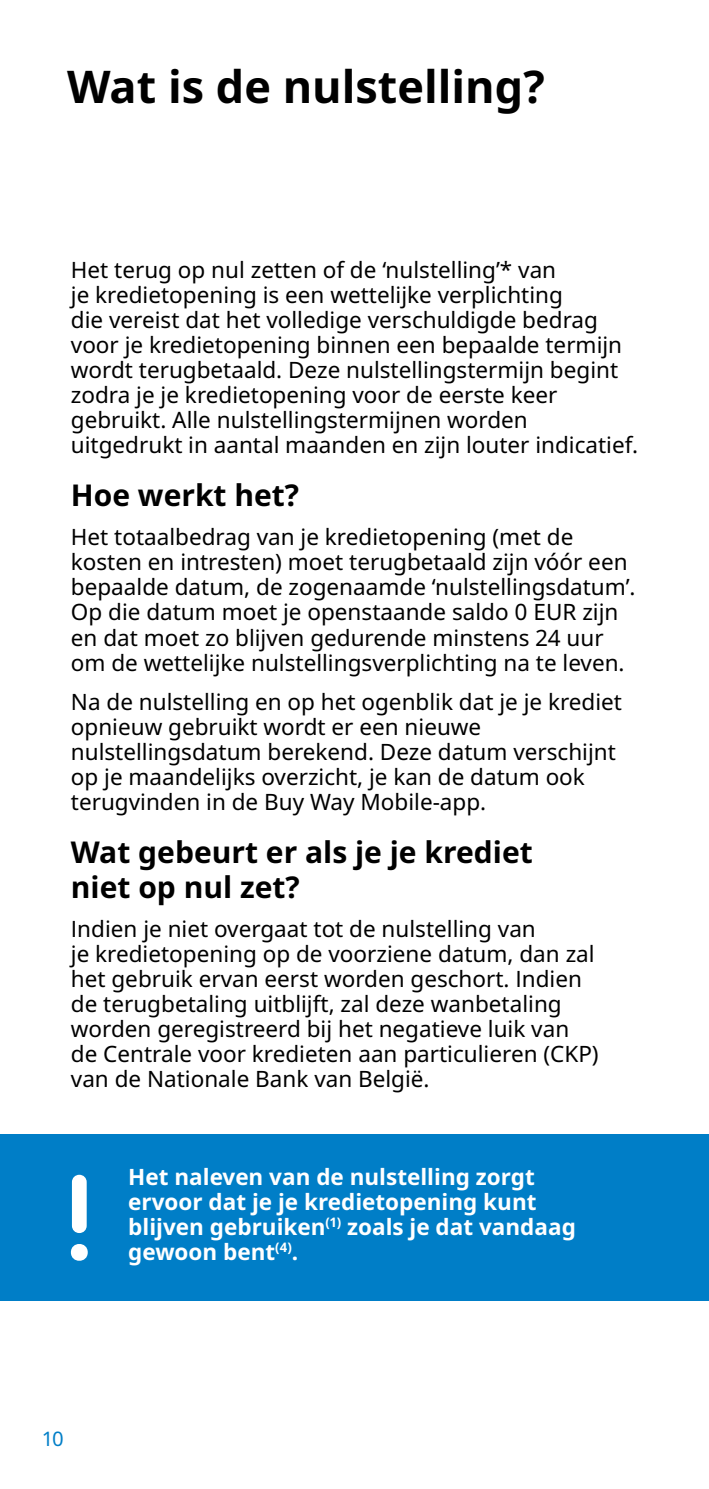
<style>
.page{position:relative;width:709px;height:1489px;background:#fff}
.page>*{position:absolute;margin:0;border:0;box-sizing:border-box;transform-origin:0 0}
.t1{font:700 45px "Noto IKEA Latin";color:#000}
.t2{font:700 30px/35px "Noto IKEA Latin";color:#000}
.t3{font:22.5px/25px "Noto IKEA Latin";color:#000}
.t4{font:700 22.5px/25px "Noto IKEA Latin";color:#fff}
.t5{font:20px "Noto IKEA Latin";color:#007ec7}
</style>
<div class="page">
<div style="left:0;top:1134px;width:709px;height:166px;background:#007ec7"></div>
<div style="left:72px;top:1174px;width:15px;height:58px;background:#fff;border-radius:7px"></div>
<svg style="left:71px;top:1244px;width:17px;height:17px"></svg>
<h1 class="t1" style="left:67px;top:55px;width:479px">Wat is de nulstelling?</h1>
<p class="t3" style="left:71px;top:257px;width:568px">Het terug op nul zetten of de ‘nulstelling’* van<br>je kredietopening is een wettelijke verplichting<br>die vereist dat het volledige verschuldigde bedrag voor je kredietopening binnen een bepaalde termijn wordt terugbetaald. Deze nulstellingstermijn begint zodra je je kredietopening voor de eerste keer gebruikt. Alle nulstellingstermijnen worden uitgedrukt in aantal maanden en zijn louter indicatief.</p>
<h2 class="t2" style="left:71px;top:477px;width:230px">Hoe werkt het?</h2>
<p class="t3" style="left:71px;top:524px;width:566px">Het totaalbedrag van je kredietopening (met de kosten en intresten) moet terugbetaald zijn vóór een bepaalde datum, de zogenaamde ‘nulstellingsdatum’.<br>Op die datum moet je openstaande saldo 0 EUR zijn en dat moet zo blijven gedurende minstens 24 uur om de wettelijke nulstellingsverplichting na te leven.</p>
<p class="t3" style="left:71px;top:688px;width:552px">Na de nulstelling en op het ogenblik dat je je krediet opnieuw gebruikt wordt er een nieuwe nulstellingsdatum berekend. Deze datum verschijnt op je maandelijks overzicht, je kan de datum ook terugvinden in de Buy Way Mobile-app.</p>
<h2 class="t2" style="left:71px;top:833px;width:463px">Wat gebeurt er als je je krediet niet op nul zet?</h2>
<p class="t3" style="left:71px;top:915px;width:529px">Indien je niet overgaat tot de nulstelling van<br>je kredietopening op de voorziene datum, dan zal het gebruik ervan eerst worden geschort. Indien de terugbetaling uitblijft, zal deze wanbetaling worden geregistreerd bij het negatieve luik van de Centrale voor kredieten aan particulieren (CKP) van de Nationale Bank van België.</p>
<p class="t4" style="left:128px;top:1163px;width:449px">Het naleven van de nulstelling zorgt ervoor dat je je kredietopening kunt blijven gebruiken<sup>(1)</sup> zoals je dat vandaag gewoon bent<sup>(4)</sup>.</p>
<p class="t5" style="left:43px;top:1424px;width:22px">10</p>
</div>
